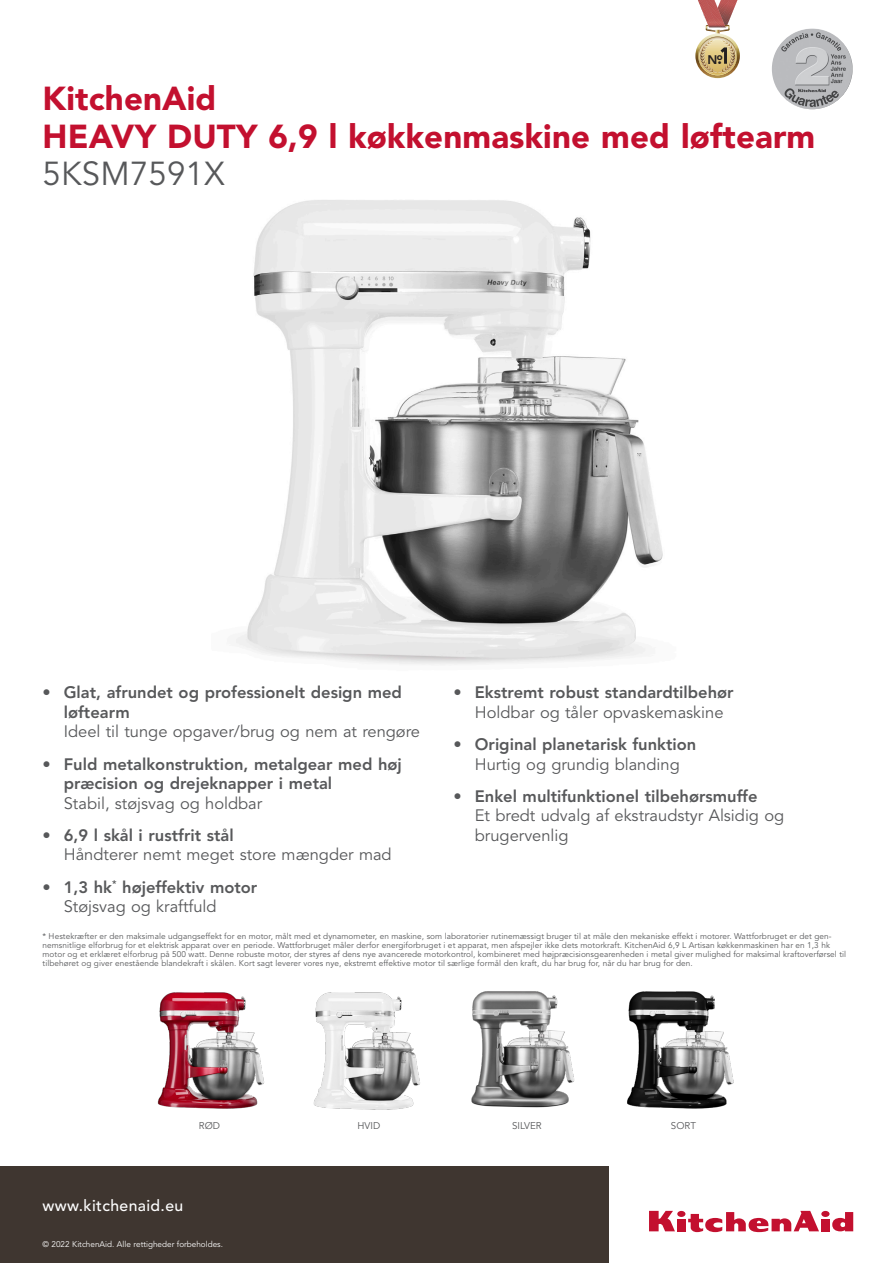
<style>
.page{position:relative;width:893px;height:1263px;background:#fff}
.page>*{position:absolute;margin:0;border:0;box-sizing:border-box;transform-origin:0 0}
.Titre_Produit_22{font:900 33px/37.5px "Avenir LT Std";letter-spacing:.005em;color:#c3102f}
.Texte_Feature{font:800 16.5px/19.5px "Avenir LT Std";color:#57585a}
.TexteBenefit{font:16.5px/19.5px "Avenir LT Std";color:#57585a}
.WWW{font:500 15.75px "Avenir LT Std";letter-spacing:.025em;color:#fff}
.t1{font:800 12.45px "Avenir";color:#231f20}
.t2{font:9.75px "Avenir LT Std";color:#57585a}
.Note2{font:8.25px/9px "Avenir LT Std";letter-spacing:.01em;color:#57585a}
.t3{font:8.25px "Avenir LT Std";color:#fff}
.s1{font-size:17.4px}
.s2{font-weight:400;color:#57585a}
</style>
<div class="page">
<div style="left:0;top:1166px;width:609px;height:97px;background:#3f3630"></div>
<div style="left:677px;top:1219px;width:8px;height:12px;background:#c3102f"></div>
<div style="left:677px;top:1211px;width:8px;height:6px;background:#c3102f;border-radius:50%"></div>
<div style="left:821px;top:1219px;width:8px;height:12px;background:#c3102f"></div>
<div style="left:821px;top:1211px;width:8px;height:6px;background:#c3102f;border-radius:50%"></div>
<svg style="left:649px;top:1211px;width:26px;height:20px"></svg>
<svg style="left:688px;top:1211px;width:131px;height:21px"></svg>
<svg style="left:832px;top:1212px;width:21px;height:19px"></svg>
<svg style="left:695px;top:0;width:45px;height:78px"></svg>
<img style="left:236px;top:200px;width:427px;height:465px">
<img style="left:157px;top:992px;width:107px;height:117px">
<img style="left:471px;top:991px;width:104px;height:117px">
<img style="left:627px;top:991px;width:107px;height:118px">
<img style="left:313px;top:992px;width:107px;height:118px">
<img style="left:772px;top:28px;width:81px;height:81px;border-radius:40px">
<h3 class="t1" style="left:707px;top:50px;width:17px">N <span class="s1">.</span><sup>o</sup></h3>
<p class="Titre_Produit_22" style="left:43px;top:80px;width:774px">KitchenAid<br>HEAVY DUTY 6,9 l køkkenmaskine med løftearm<br><span class="s2">5KSM7591X</span></p>
<p class="Texte_Feature" style="left:64px;top:683px;width:340px;text-indent:-21px">• Glat, afrundet og professionelt design med løftearm</p>
<p class="TexteBenefit" style="left:64px;top:722px;width:358px">Ideel til tunge opgaver/brug og nem at rengøre</p>
<p class="Texte_Feature" style="left:64px;top:754px;width:340px;text-indent:-21px">• Fuld metalkonstruktion, metalgear med høj præcision og drejeknapper i metal</p>
<p class="TexteBenefit" style="left:64px;top:793px;width:200px">Stabil, støjsvag og holdbar</p>
<p class="Texte_Feature" style="left:43px;top:825px;width:193px">• 6,9 l skål i rustfrit stål</p>
<p class="TexteBenefit" style="left:64px;top:845px;width:329px">Håndterer nemt meget store mængder mad</p>
<p class="Texte_Feature" style="left:43px;top:877px;width:216px">• 1,3 hk<sup>*</sup> højeffektiv motor</p>
<p class="TexteBenefit" style="left:64px;top:897px;width:154px">Støjsvag og kraftfuld</p>
<p class="Texte_Feature" style="left:454px;top:683px;width:281px">• Ekstremt robust standardtilbehør</p>
<p class="TexteBenefit" style="left:475px;top:703px;width:250px">Holdbar og tåler opvaskemaskine</p>
<p class="Texte_Feature" style="left:454px;top:735px;width:244px">• Original planetarisk funktion</p>
<p class="TexteBenefit" style="left:475px;top:754px;width:206px">Hurtig og grundig blanding</p>
<p class="Texte_Feature" style="left:454px;top:786px;width:305px">• Enkel multifunktionel tilbehørsmuffe</p>
<p class="TexteBenefit" style="left:475px;top:806px;width:311px">Et bredt udvalg af ekstraudstyr Alsidig og brugervenlig</p>
<p class="Note2" style="left:43px;top:932px;width:805px">* Hestekræfter er den maksimale udgangseffekt for en motor, målt med et dynamometer, en maskine, som laboratorier rutinemæssigt bruger til at måle den mekaniske effekt i motorer. Wattforbruget er det gen&shy;nemsnitlige elforbrug for et elektrisk apparat over en periode. Wattforbruget måler derfor energiforbruget i et apparat, men afspejler ikke dets motorkraft. KitchenAid 6,9 L Artisan køkkenmaskinen har en 1,3 hk motor og et erklæret elforbrug på 500 watt. Denne robuste motor, der styres af dens nye avancerede motorkontrol, kombineret med højpræcisionsgearenheden i metal giver mulighed for maksimal kraftoverførsel til tilbehøret og giver enestående blandekraft i skålen. Kort sagt leverer vores nye, ekstremt effektive motor til særlige formål den kraft, du har brug for, når du har brug for den.</p>
<p class="t2" style="left:199px;top:1120px;width:23px">RØD</p>
<p class="t2" style="left:357px;top:1120px;width:24px">HVID</p>
<p class="t2" style="left:512px;top:1120px;width:31px">SILVER</p>
<p class="t2" style="left:671px;top:1120px;width:26px">SORT</p>
<p class="WWW" style="left:43px;top:1196px;width:142px">www.kitchenaid.eu</p>
<p class="t3" style="left:43px;top:1239px;width:182px">© 2022 KitchenAid. Alle rettigheder forbeholdes.</p>
</div>
